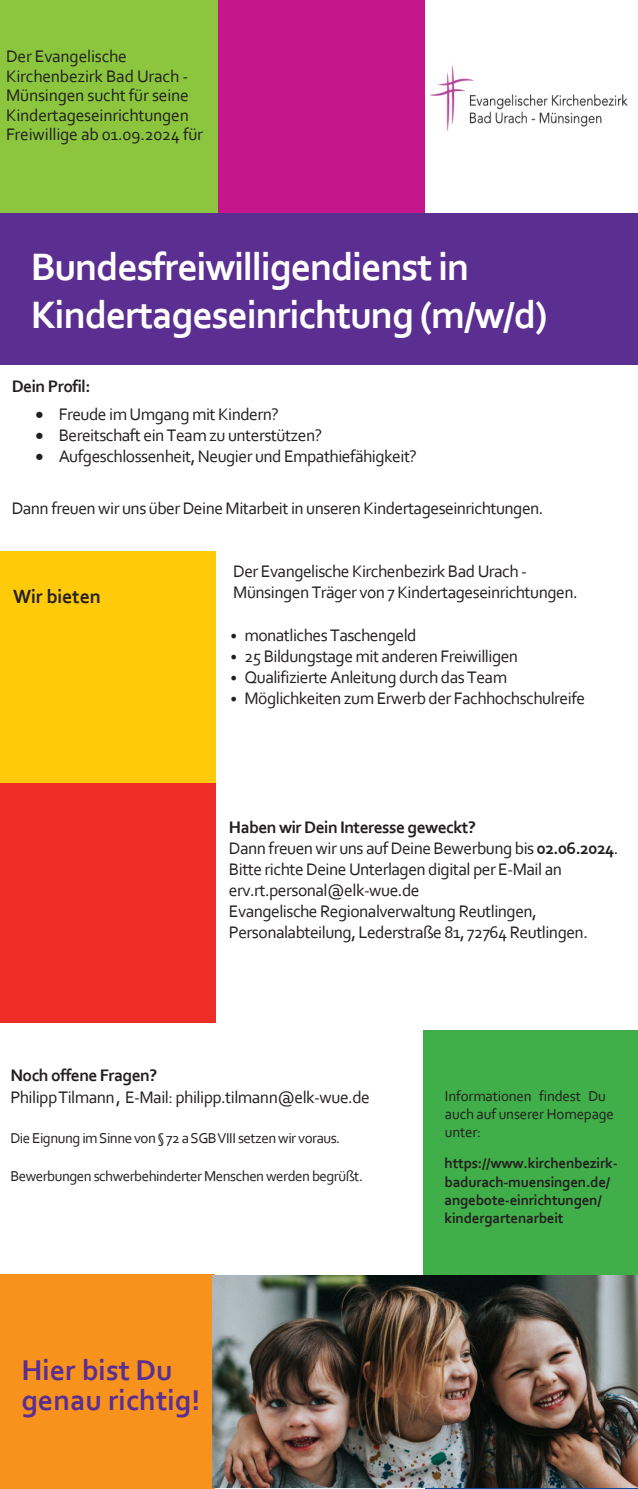
<style>
.page{position:relative;width:638px;height:1489px;background:#fff}
.page>*{position:absolute;margin:0;border:0;box-sizing:border-box;transform-origin:0 0}
.t1{font:700 40px/48px "Corbel";letter-spacing:-.03em;color:#fff}
.t2{font:700 30px/30px "Corbel";color:#5b2e91}
.t3{font:700 20px "Corbel";letter-spacing:-.01em;color:#231f20}
.t4{font:17.5px/19.5px "Corbel";letter-spacing:-.03em;color:#231f20}
.t5{font:17.5px/21px "Corbel";letter-spacing:-.03em;color:#221e1f}
.t6{font:700 17.5px "Corbel";letter-spacing:-.03em;color:#231f20}
.t7{font:15px "Corbel";letter-spacing:-.035em;color:#231f20}
.t8{font:700 15px/18px "Corbel";letter-spacing:-.015em;color:#231f20}
.t9{font:15px/18px "Corbel";letter-spacing:-.015em;color:#231f20}
.t10{font:700 15px "Corbel";letter-spacing:-.015em;color:#231f20}
.s1{font-size:15px}
.s2{font-weight:700}
</style>
<div class="page">
<div style="left:213px;top:0;width:212px;height:213px;background:#c5168c"></div>
<div style="left:0;top:1274px;width:215px;height:214px;background:#f7931d"></div>
<div style="left:0;top:0;width:217px;height:213px;background:#8bc63e"></div>
<div style="left:0;top:213px;width:212px;height:151px;background:#5b2e91"></div>
<div style="left:212px;top:213px;width:425px;height:151px;background:#5b2e91"></div>
<img style="left:212px;top:1274px;width:425px;height:213px">
<div style="left:0;top:551px;width:215px;height:232px;background:#feca0a"></div>
<div style="left:0;top:783px;width:215px;height:239px;background:#ee2d28"></div>
<div style="left:423px;top:1030px;width:215px;height:244px;background:#40ae49"></div>
<img style="left:430px;top:66px;width:198px;height:65px">
<p class="t4" style="left:6px;top:46px;width:198px">Der Evangelische<br>Kirchenbezirk Bad Urach -<br>Münsingen sucht für seine<br>Kindertageseinrichtungen<br>Freiwillige ab 01.09.2024 für</p>
<h1 class="t1" style="left:31px;top:241px;width:518px">Bundesfreiwilligendienst in<br>Kindertageseinrichtung (m/w/d)</h1>
<p class="t6" style="left:12px;top:376px;width:80px">Dein Profil:</p>
<p class="t4" style="left:35px;top:404px;width:245px">• Freude im Umgang mit Kindern?</p>
<p class="t4" style="left:35px;top:425px;width:288px">• Bereitschaft ein Team zu unterstützen?</p>
<p class="t4" style="left:35px;top:446px;width:383px">• Aufgeschlossenheit, Neugier und Empathiefähigkeit?</p>
<p class="t5" style="left:12px;top:497px;width:533px">Dann freuen wir uns über Deine Mitarbeit in unseren Kindertageseinrichtungen.</p>
<p class="t3" style="left:13px;top:584px;width:89px">Wir bieten</p>
<p class="t4" style="left:233px;top:560px;width:346px;line-height:21px">Der Evangelische Kirchenbezirk Bad Urach -<br>Münsingen Träger von 7 Kindertageseinrichtungen.</p>
<p class="t4" style="left:230px;top:625px;width:188px"><span class="s1">•</span> monatliches Taschengeld</p>
<p class="t4" style="left:230px;top:646px;width:289px"><span class="s1">•</span> 25 Bildungstage mit anderen Freiwilligen</p>
<p class="t4" style="left:230px;top:667px;width:278px"><span class="s1">•</span> Qualifizierte Anleitung durch das Team</p>
<p class="t4" style="left:230px;top:688px;width:356px"><span class="s1">•</span> Möglichkeiten zum Erwerb der Fachhochschulreife</p>
<p class="t5" style="left:229px;top:816px;width:391px"><span class="s2">Haben wir Dein Interesse geweckt?<br></span>Dann freuen wir uns auf Deine Bewerbung bis <span class="s2">02.06.2024</span>.<br>Bitte richte Deine Unterlagen digital per E-Mail an erv.rt.personal@elk-wue.de<br>Evangelische Regionalverwaltung Reutlingen, Personalabteilung, Lederstraße 81, 72764 Reutlingen.</p>
<p class="t6" style="left:10px;top:1063px;width:148px">Noch offene Fragen?</p>
<p class="t4" style="left:10px;top:1086px;width:361px">Philipp Tilmann, E-Mail: philipp.tilmann@elk-wue.de</p>
<p class="t7" style="left:10px;top:1128px;width:331px">Die Eignung imSinne von § 72 aSGB VIII setzen wir voraus.</p>
<p class="t7" style="left:10px;top:1167px;width:354px">Bewerbungen schwerbehinderter Menschen werden begrüßt.</p>
<h2 class="t2" style="left:21px;top:1353px;width:180px">Hier bist Du genau richtig!</h2>
<p class="t9" style="left:445px;top:1086px;width:171px">Informationen findest Du auch auf unserer Homepage unter:</p>
<p class="t10" style="left:444px;top:1154px;width:175px">https://www.kirchenbezirk-</p>
<p class="t8" style="left:444px;top:1172px;width:167px">badurach-muensingen.de/ angebote-einrichtungen/ kindergartenarbeit</p>
</div>
